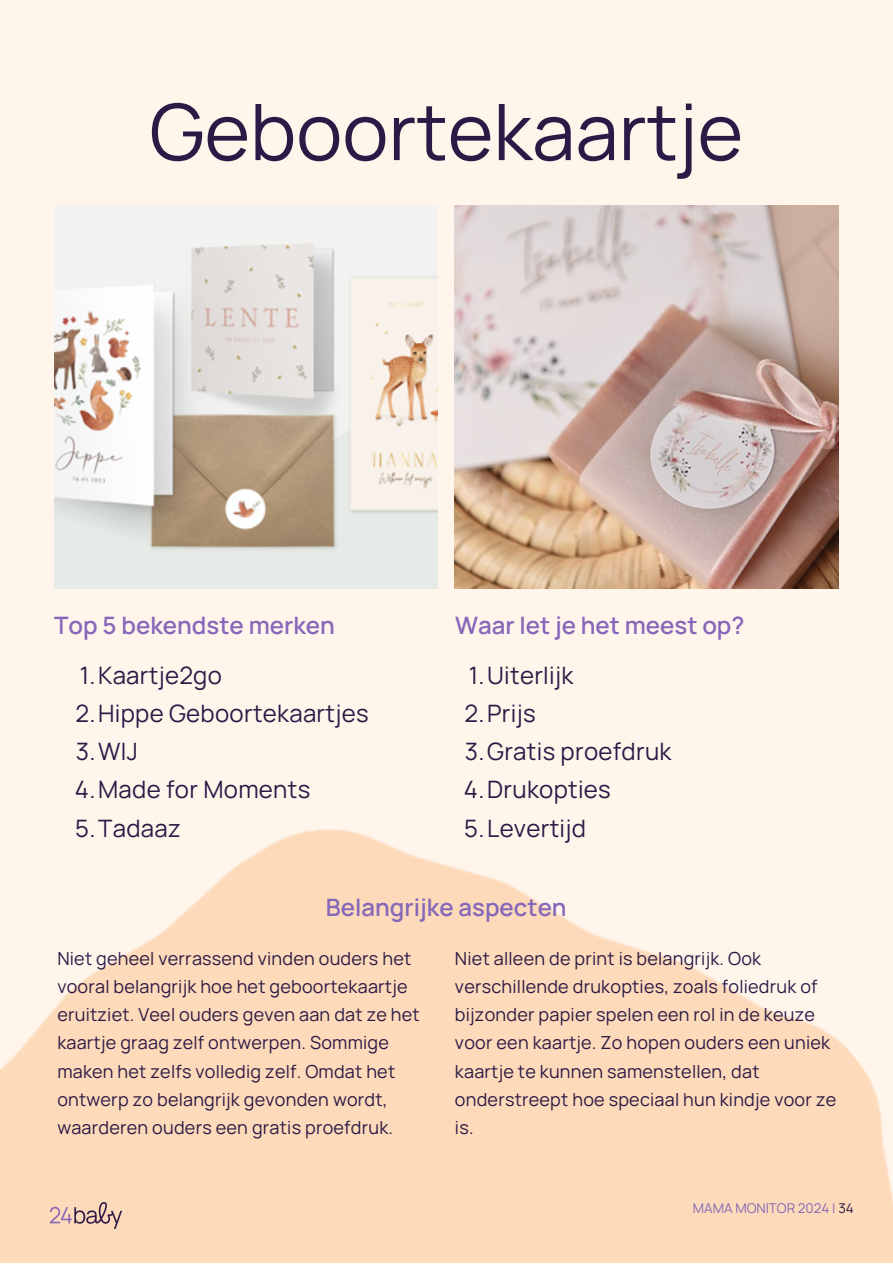
<style>
.page{position:relative;width:893px;height:1264px;background:#fff}
.page>*{position:absolute;margin:0;border:0;box-sizing:border-box;transform-origin:0 0}
.t1{font:78px "Manrope";color:#2c1946}
.t2{font:24px "Manrope";letter-spacing:.01em;color:#2c1946}
.t3{font:600 24px "Manrope";color:#8568ba}
.t4{font:18px/28px "Manrope";letter-spacing:.01em;color:#2c1946}
.t5{font:13.5px "Manrope";color:#8568ba}
.s1{color:#2c1946}
</style>
<div class="page">
<div style="left:0;top:0;width:892px;height:1262px;background:#fff5eb"></div>
<img style="left:0;top:829px;width:892px;height:433px">
<img style="left:54px;top:205px;width:383px;height:384px">
<img style="left:455px;top:205px;width:383px;height:384px">
<img style="left:50px;top:1202px;width:73px;height:26px">
<p class="t1" style="left:149px;top:77px;width:595px">Geboortekaartje</p>
<p class="t3" style="left:54px;top:608px;width:282px">Top 5 bekendste merken</p>
<p class="t2" style="left:80px;top:658px;width:144px">1.Kaartje2go</p>
<p class="t2" style="left:75px;top:696px;width:295px">2.Hippe Geboortekaartjes</p>
<p class="t2" style="left:76px;top:734px;width:64px">3.WIJ</p>
<p class="t2" style="left:75px;top:772px;width:237px">4.Made for Moments</p>
<p class="t2" style="left:75px;top:811px;width:107px">5.Tadaaz</p>
<p class="t3" style="left:455px;top:608px;width:291px">Waar let je het meest op?</p>
<p class="t2" style="left:468px;top:658px;width:106px">1.Uiterlijk</p>
<p class="t2" style="left:464px;top:696px;width:73px">2.Prijs</p>
<p class="t2" style="left:465px;top:734px;width:208px">3.Gratis proefdruk</p>
<p class="t2" style="left:464px;top:772px;width:148px">4.Drukopties</p>
<p class="t2" style="left:464px;top:811px;width:123px">5.Levertijd</p>
<p class="t3" style="left:326px;top:890px;width:242px">Belangrijke aspecten</p>
<p class="t4" style="left:57px;top:944px;width:364px">Niet geheel verrassend vinden ouders het vooral belangrijk hoe het geboortekaartje eruitziet. Veel ouders geven aan dat ze het kaartje graag zelf ontwerpen. Sommige maken het zelfs volledig zelf. Omdat het ontwerp zo belangrijk gevonden wordt, waarderen ouders een gratis proefdruk.</p>
<p class="t4" style="left:455px;top:944px;width:383px">Niet alleen de print is belangrijk. Ook verschillende drukopties, zoals foliedruk of bijzonder papier spelen een rol in de keuze voor een kaartje. Zo hopen ouders een uniek kaartje te kunnen samenstellen, dat onderstreept hoe speciaal hun kindje voor ze is.</p>
<p class="t5" style="left:693px;top:1198px;width:162px">MAMA MONITOR 2024 | <span class="s1">34</span></p>
</div>
